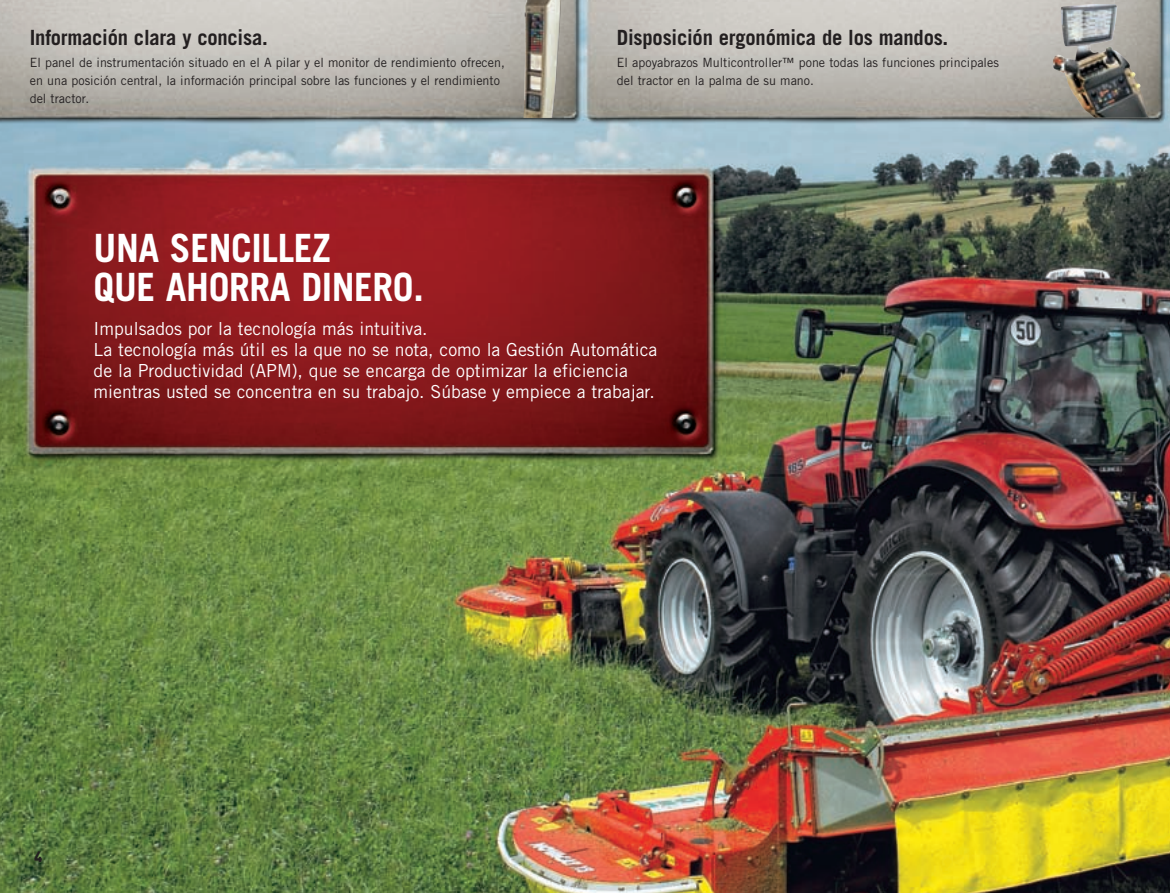
<style>
.page{position:relative;width:1170px;height:893px;background:#fff}
.page>*{position:absolute;margin:0;border:0;box-sizing:border-box;transform-origin:0 0}
.t1{font:700 39px/39px "Trade Gothic";letter-spacing:-.01em;color:#fff;scale:.96 1}
.t2{font:700 21px "Trade Gothic";letter-spacing:-.01em;color:#231f20}
.t3{font:18px/21px "Trade Gothic";color:#fff}
.t4{font:900 15px "DIN";color:#231f20}
.t5{font:12.75px/18px "Trade Gothic";color:#231f20}
</style>
<div class="page">
<img style="left:0;top:0;width:1169px;height:893px">
<img style="left:523px;top:0;width:39px;height:118px">
<img style="left:1052px;top:4px;width:96px;height:113px">
<h2 class="t2" style="left:30px;top:30px;width:239px">Información clara y concisa.</h2>
<p class="t5" style="left:30px;top:55px;width:476px">El panel de instrumentación situado en el A pilar y el monitor de rendimiento ofrecen, en una posición central, la información principal sobre las funciones y el rendimiento del tractor.</p>
<h2 class="t2" style="left:617px;top:30px;width:333px">Disposición ergonómica de los mandos.</h2>
<p class="t5" style="left:617px;top:55px;width:383px">El apoyabrazos Multicontroller™ pone todas las funciones principales del tractor en la palma de su mano.</p>
<h1 class="t1" style="left:94px;top:232px;width:345px">UNA SENCILLEZ<br>QUE AHORRA DINERO.</h1>
<p class="t3" style="left:94px;top:319px;width:565px">Impulsados por la tecnología más intuitiva.<br>La tecnología más útil es la que no se nota, como la Gestión Automática de la Productividad (APM), que se encarga de optimizar la eficiencia mientras usted se concentra en su trabajo. Súbase y empiece a trabajar.</p>
<p class="t4" style="left:34px;top:851px;width:10px">4</p>
</div>
